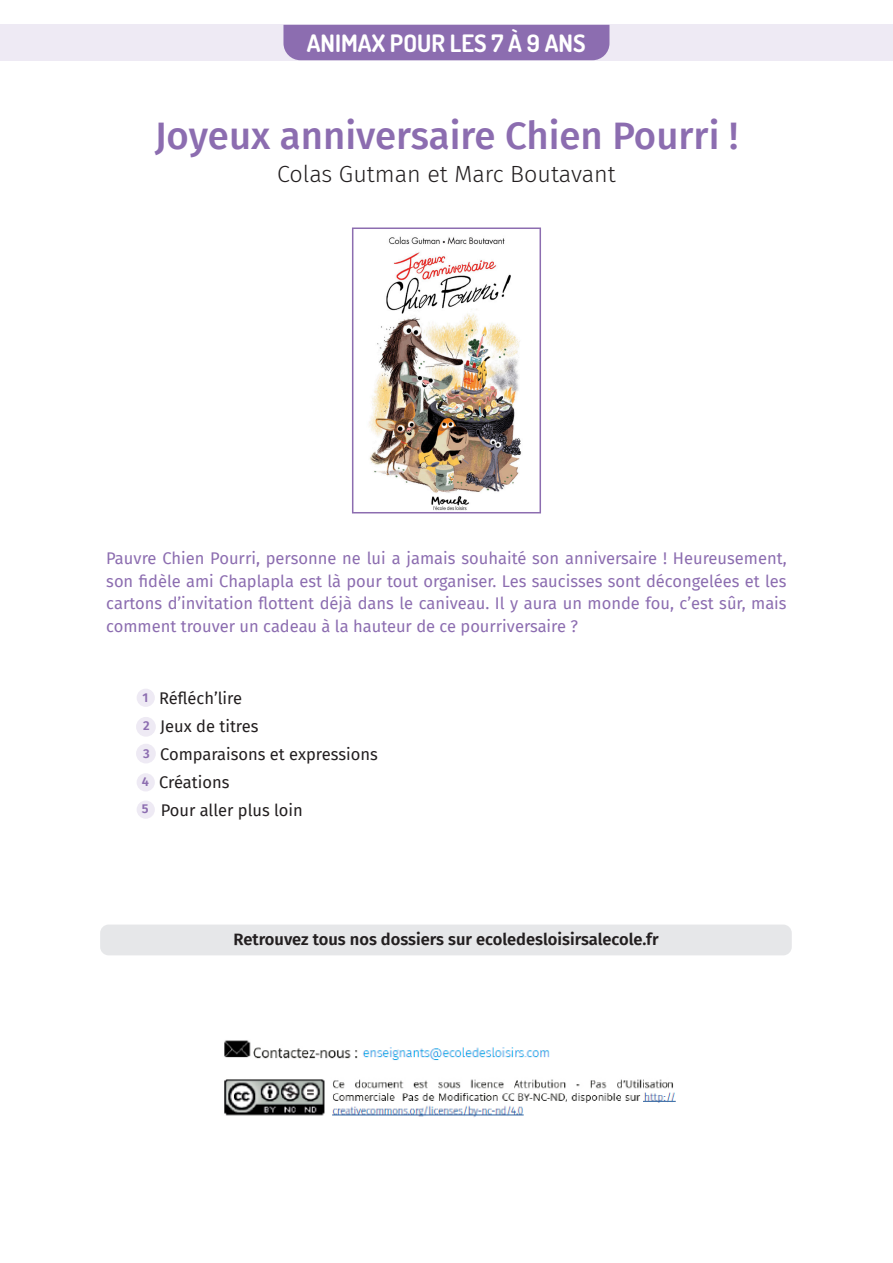
<style>
.page{position:relative;width:893px;height:1263px;background:#fff}
.page>*{position:absolute;margin:0;border:0;box-sizing:border-box;transform-origin:0 0}
.OUV_TIT{font:500 38.4px "Fira Sans";color:#8c6db0}
.t1{font:700 24px "Dosis";color:#fff}
.OUV_AUTEUR{font:300 23.4px "Fira Sans";color:#231f20}
.OUV_RESUME{font:16.5px/22.5px "Fira Sans";color:#8c6db0;text-align:justify}
.OUV_SOMM{font:16.5px "Fira Sans";color:#231f20}
.t2{font:600 16.5px "Fira Sans";color:#231f20}
.t3{font:600 12.9px "Fira Sans";color:#8c6db0}
</style>
<div class="page">
<div style="left:0;top:24px;width:893px;height:37px;background:#eeeaf4"></div>
<div style="left:283px;top:25px;width:326px;height:35px;background:#8c6db0"></div>
<div style="left:137px;top:689px;width:18px;height:18px;background:#eeeaf4;border-radius:50%"></div>
<div style="left:137px;top:718px;width:18px;height:18px;background:#eeeaf4;border-radius:50%"></div>
<div style="left:136px;top:717px;width:20px;height:20px;border:2px solid #eeeaf4;border-radius:50%"></div>
<div style="left:137px;top:744px;width:18px;height:19px;background:#eeeaf4;border-radius:50%"></div>
<div style="left:136px;top:744px;width:20px;height:19px;border:2px solid #eeeaf4;border-radius:50%"></div>
<div style="left:137px;top:773px;width:18px;height:18px;background:#eeeaf4;border-radius:50%"></div>
<div style="left:100px;top:924px;width:692px;height:31px;background:#e6e7e9;border-radius:9px"></div>
<img style="left:224px;top:1040px;width:452px;height:77px">
<div style="left:137px;top:800px;width:18px;height:19px;background:#eeeaf4;border-radius:50%"></div>
<img style="left:369px;top:236px;width:153px;height:274px">
<div style="left:352px;top:227px;width:189px;height:286px;border:2px solid #8c6db0"></div>
<p class="t1" style="left:307px;top:28px;width:280px">ANIMAX POUR LES 7 À 9 ANS</p>
<p class="OUV_TIT" style="left:155px;top:105px;width:585px">Joyeux anniversaire Chien Pourri !</p>
<p class="OUV_AUTEUR" style="left:277px;top:157px;width:340px">Colas Gutman et Marc Boutavant</p>
<p class="OUV_RESUME" style="left:106px;top:546px;width:682px">Pauvre Chien Pourri, personne ne lui a jamais souhaité son anniversaire ! Heureusement, son fidèle ami Chaplapla est là pour tout organiser. Les saucisses sont décongelées et les cartons d’invitation flottent déjà dans le caniveau. Il y aura un monde fou, c’est sûr, mais comment trouver un cadeau à la hauteur de ce pourriversaire ?</p>
<p class="t3" style="left:142px;top:687px;width:7px">1</p>
<p class="OUV_SOMM" style="left:159px;top:686px;width:84px">Réfléch’lire</p>
<p class="t3" style="left:143px;top:715px;width:8px">2</p>
<p class="OUV_SOMM" style="left:160px;top:714px;width:100px">Jeux de titres</p>
<p class="t3" style="left:143px;top:743px;width:8px">3</p>
<p class="OUV_SOMM" style="left:160px;top:742px;width:219px">Comparaisons et expressions</p>
<p class="t3" style="left:142px;top:771px;width:9px">4</p>
<p class="OUV_SOMM" style="left:159px;top:770px;width:72px">Créations</p>
<p class="OUV_SOMM" style="left:161px;top:798px;width:144px">Pour aller plus loin</p>
<p class="t3" style="left:142px;top:798px;width:8px">5</p>
<p class="t2" style="left:234px;top:926px;width:426px">Retrouvez tous nos dossiers sur ecoledesloisirsalecole.fr</p>
</div>
